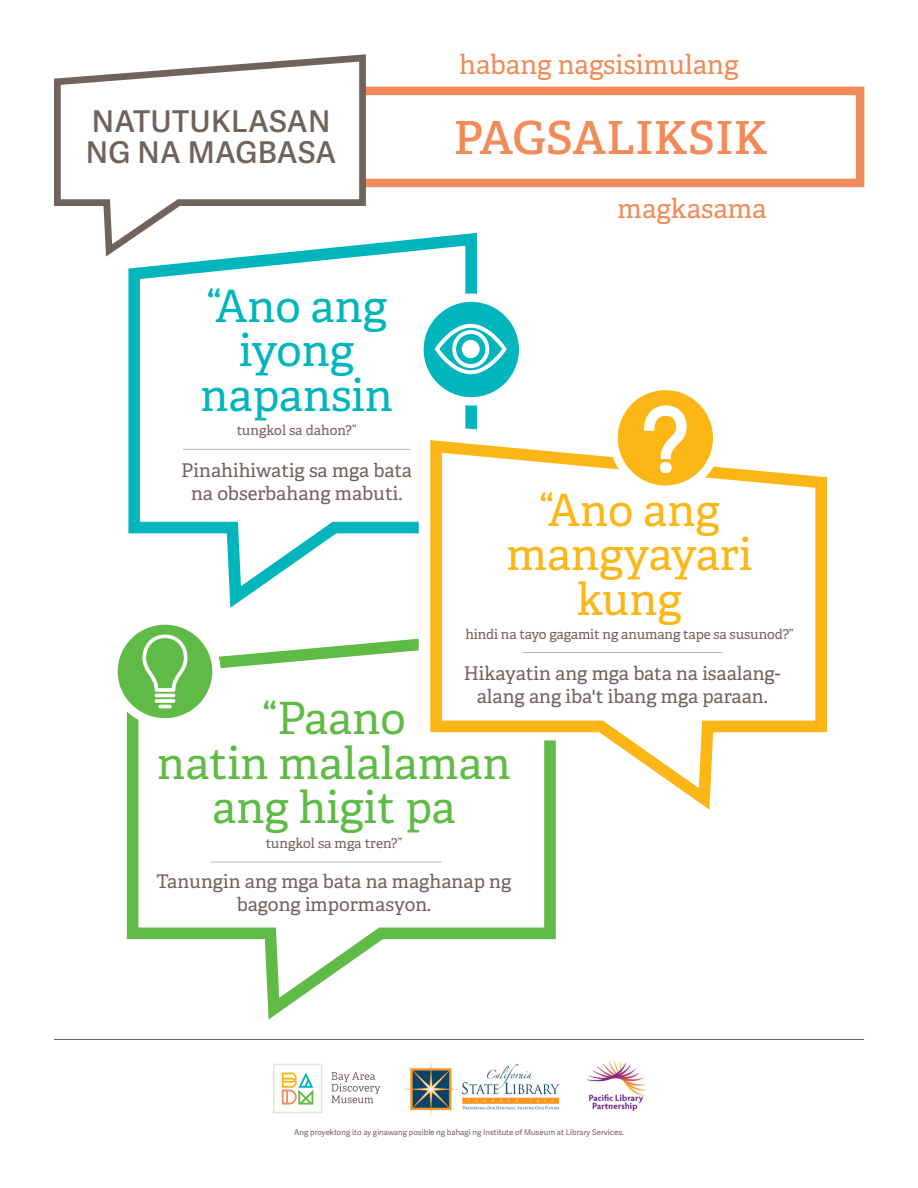
<style>
.page{position:relative;width:918px;height:1188px;background:#fff}
.page>*{position:absolute;margin:0;border:0;box-sizing:border-box;transform-origin:0 0}
.t1{font:600 45.6px "Adelle";letter-spacing:.01em;color:#f28b5a}
.t2{font:44.55px/44.5px "Adelle";color:#60bb46;text-align:center}
.t3{font:44.55px/44.5px "Adelle";color:#fcb615;text-align:center}
.t4{font:44.55px/44.5px "Adelle";color:#00b5bc;text-align:center}
.t5{font:600 30px/31px "Adelle Sans";letter-spacing:.01em;color:#71635c}
.t6{font:26.85px "Adelle";color:#f28b5a}
.t7{font:18.9px/22.6px "Adelle";color:#71635c;text-align:center}
.t8{font:13.65px "Adelle";letter-spacing:-.01em;color:#71635c}
.t9{font:7.8px "Adelle Sans";color:#71635c}
</style>
<div class="page">
<hr style="left:54px;top:1039px;width:810px;height:1px;background:#71635c">
<svg style="left:332px;top:1072px;width:48px;height:31px"></svg>
<svg style="left:273px;top:1064px;width:49px;height:49px"></svg>
<img style="left:404px;top:1061px;width:156px;height:56px">
<img style="left:588px;top:1061px;width:57px;height:50px">
<svg style="left:126px;top:640px;width:430px;height:380px"></svg>
<svg style="left:128px;top:232px;width:349px;height:376px"></svg>
<hr style="left:183px;top:449px;width:228px;height:1px;background:#bdb3af">
<svg style="left:401px;top:405px;width:155px;height:455px"></svg>
<svg style="left:419px;top:298px;width:104px;height:103px;fill:#00b5bc"></svg>
<div style="left:415px;top:294px;width:112px;height:112px;border:8px solid #fff;border-radius:50%"></div>
<svg style="left:435px;top:324px;width:72px;height:50px"></svg>
<div style="left:462px;top:340px;width:18px;height:18px;background:#fff;border-radius:50%"></div>
<svg style="left:425px;top:434px;width:402px;height:386px"></svg>
<hr style="left:211px;top:862px;width:230px;height:1px;background:#bdb3af">
<hr style="left:522px;top:652px;width:200px;height:1px;background:#bdb3af">
<svg style="left:614px;top:386px;width:103px;height:104px;fill:#fcb615"></svg>
<div style="left:609px;top:382px;width:112px;height:112px;border:8px solid #fff;border-radius:50%"></div>
<svg style="left:643px;top:394px;width:45px;height:80px"></svg>
<svg style="left:112px;top:619px;width:106px;height:105px;fill:#60bb46"></svg>
<div style="left:109px;top:616px;width:112px;height:111px;border:8px solid #fff;border-radius:50%"></div>
<div style="left:155px;top:694px;width:20px;height:3px;border:1px solid #fff"></div>
<div style="left:155px;top:699px;width:20px;height:4px;border:1px solid #fff"></div>
<div style="left:158px;top:705px;width:14px;height:3px;border:1px solid #fff"></div>
<svg style="left:142px;top:634px;width:46px;height:59px"></svg>
<div style="left:281px;top:87px;width:583px;height:100px;border:9px solid #f28b5a"></div>
<svg style="left:54px;top:54px;width:315px;height:209px"></svg>
<h3 class="t5" style="left:86px;top:106px;width:252px">NATUTUKLASAN<br>NG NA MAGBASA</h3>
<h3 class="t6" style="left:459px;top:48px;width:281px">habang nagsisimulang</h3>
<h1 class="t1" style="left:454px;top:109px;width:315px">PAGSALIKSIK</h1>
<h3 class="t6" style="left:618px;top:192px;width:151px">magkasama</h3>
<h2 class="t4" style="left:201px;top:284px;width:194px">“Ano ang iyong napansin</h2>
<p class="t8" style="left:237px;top:422px;width:121px">tungkol sa dahon?”</p>
<p class="t7" style="left:181px;top:460px;width:232px">Pinahihiwatig sa mga bata na obserbahang mabuti.</p>
<h2 class="t3" style="left:506px;top:488px;width:248px">“Ano ang mangyayari kung</h2>
<p class="t8" style="left:465px;top:626px;width:330px">hindi na tayo gagamit ng anumang tape sa susunod?”</p>
<p class="t7" style="left:464px;top:662px;width:318px">Hikayatin ang mga bata na isaalang&shy;alang ang iba't ibang mga paraan.</p>
<h2 class="t2" style="left:157px;top:697px;width:355px">“Paano<br>natin malalaman ang higit pa</h2>
<p class="t8" style="left:266px;top:834px;width:138px">tungkol sa mga tren?”</p>
<p class="t7" style="left:157px;top:870px;width:356px">Tanungin ang mga bata na maghanap ng bagong impormasyon.</p>
<p class="t9" style="left:294px;top:1127px;width:331px">Ang proyektong ito ay ginawang posible ng bahagi ng Institute of Museum at Library Services.</p>
</div>
